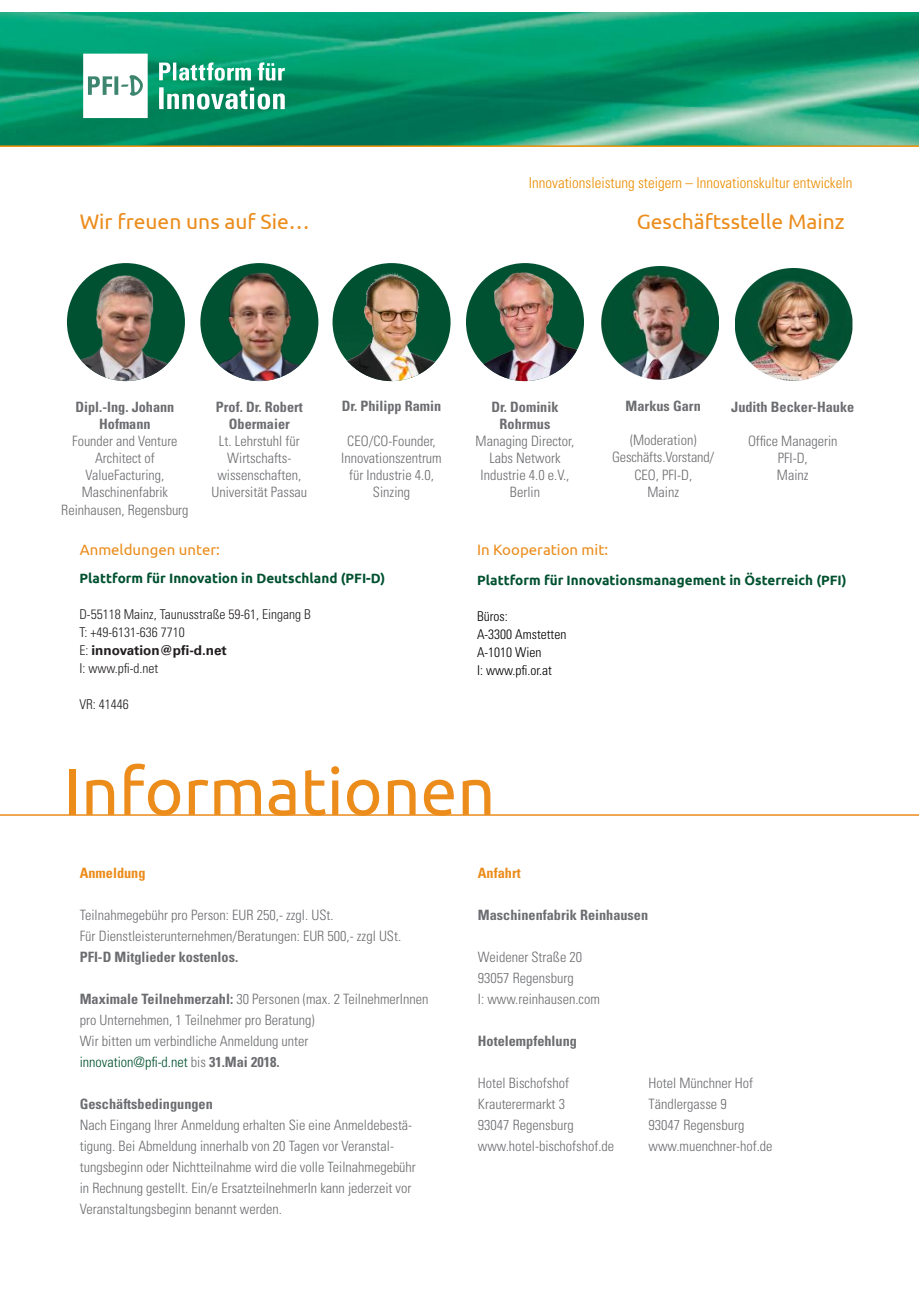
<style>
.page{position:relative;width:919px;height:1289px;background:#fff}
.page>*{position:absolute;margin:0;border:0;box-sizing:border-box;transform-origin:0 0}
.t1{font:66px "Ubuntu";color:#eb8c1b}
.t2{font:21px "Ubuntu";color:#eb8c1b}
.t3{font:300 condensed 15px "Univers LT Std";color:#ea8d00}
.t4{font:15px "Ubuntu";color:#eb8c1b}
.t5{font:300 condensed 14.25px/17.1px "Univers LT Std";color:#6c6d70;text-align:center}
.t6{font:700 condensed 14.25px/17.1px "Univers LT Std";color:#6c6d70;text-align:center}
.t7{font:700 condensed 14.25px "Univers LT Std";color:#eb8c1b}
.t8{font:700 13.5px "Ubuntu";color:#005130}
.t9{font:300 condensed 13.5px "Univers LT Std";color:#231f20}
.t10{font:300 condensed 13.5px "Univers LT Std";color:#000}
.t11{font:700 13.5px "Univers LT Std";color:#231f20}
.s1{font-weight:300;font-stretch:condensed}
.s2{font-weight:700}
.s3{color:#005130}
</style>
<div class="page">
<img style="left:735px;top:268px;width:117px;height:113px">
<img style="left:0;top:13px;width:918px;height:132px">
<svg style="left:159px;top:62px;width:92px;height:19px"></svg>
<svg style="left:258px;top:62px;width:27px;height:19px"></svg>
<svg style="left:159px;top:87px;width:126px;height:23px"></svg>
<svg style="left:83px;top:54px;width:65px;height:64px"></svg>
<hr style="left:0;top:145px;width:918px;height:2px;background:#ea8d00">
<hr style="left:0;top:814px;width:918px;height:1px;background:#eb8c1b">
<img style="left:601px;top:266px;width:118px;height:114px">
<img style="left:67px;top:263px;width:118px;height:118px;border-radius:59px">
<img style="left:200px;top:263px;width:118px;height:118px;border-radius:59px">
<img style="left:466px;top:264px;width:118px;height:117px">
<img style="left:332px;top:267px;width:118px;height:114px">
<p class="t3" style="left:529px;top:174px;width:325px">Innovationsleistung steigern – Innovationskultur entwickeln</p>
<p class="t2" style="left:80px;top:208px;width:231px">Wir freuen uns auf Sie…</p>
<p class="t2" style="left:636px;top:208px;width:209px">Geschäftsstelle Mainz</p>
<p class="t6" style="left:75px;top:398px;width:100px">Dipl.-Ing. Johann<br>Hofmann</p>
<p class="t5" style="left:72px;top:432px;width:107px">Founder and Venture<br>Architect of<br>ValueFacturing,</p>
<p class="t5" style="left:61px;top:484px;width:129px">Maschinenfabrik<br>Reinhausen, Regensburg</p>
<p class="t6" style="left:216px;top:398px;width:88px">Prof. Dr. Robert<br>Obermaier</p>
<p class="t5" style="left:219px;top:432px;width:82px">Lt. Lehrstuhl für<br>Wirtschafts-</p>
<p class="t5" style="left:217px;top:467px;width:85px">wissenschaften,</p>
<p class="t5" style="left:211px;top:484px;width:97px">Universität Passau</p>
<p class="t6" style="left:342px;top:397px;width:101px">Dr. Philipp Ramin</p>
<p class="t5" style="left:347px;top:432px;width:90px">CEO/CO-Founder,</p>
<p class="t5" style="left:341px;top:449px;width:102px">Innovationszentrum für Industrie 4.0,</p>
<p class="t5" style="left:373px;top:483px;width:39px">Sinzing</p>
<p class="t6" style="left:491px;top:398px;width:69px">Dr. Dominik</p>
<p class="t6" style="left:499px;top:415px;width:52px">Rohrmus</p>
<p class="t5" style="left:475px;top:432px;width:100px">Managing Director,<br>Labs Network<br>Industrie 4.0 e.V.,<br>Berlin</p>
<p class="t6" style="left:625px;top:397px;width:77px">Markus Garn</p>
<p class="t5" style="left:630px;top:432px;width:68px">(Moderation)</p>
<p class="t5" style="left:612px;top:449px;width:104px">Geschäfts.Vorstand/<br>CEO, PFI-D,</p>
<p class="t5" style="left:647px;top:483px;width:33px">Mainz</p>
<p class="t6" style="left:731px;top:398px;width:124px">Judith Becker-Hauke</p>
<p class="t5" style="left:748px;top:432px;width:91px">Office Managerin</p>
<p class="t5" style="left:777px;top:449px;width:32px">PFI-D,</p>
<p class="t5" style="left:776px;top:466px;width:33px">Mainz</p>
<p class="t4" style="left:80px;top:540px;width:142px">Anmeldungen unter:</p>
<p class="t4" style="left:477px;top:540px;width:132px">In Kooperation mit:</p>
<p class="t8" style="left:477px;top:571px;width:371px">Plattform für Innovationsmanagement in Österreich (PFI)</p>
<p class="t10" style="left:477px;top:608px;width:32px">Büros:</p>
<p class="t10" style="left:477px;top:626px;width:91px">A-3300 Amstetten</p>
<p class="t10" style="left:477px;top:644px;width:66px">A-1010 Wien</p>
<p class="t10" style="left:477px;top:662px;width:76px">I: www.pfi.or.at</p>
<p class="t8" style="left:79px;top:570px;width:307px">Plattform für Innovation in Deutschland (PFI-D)</p>
<p class="t9" style="left:79px;top:606px;width:233px">D-55118 Mainz, Taunusstraße 59-61, Eingang B</p>
<p class="t9" style="left:79px;top:624px;width:107px">T: +49-6131-636 7710</p>
<p class="t11" style="left:79px;top:642px;width:149px"><span class="s1">E:</span> innovation@pfi-d.net</p>
<p class="t9" style="left:79px;top:660px;width:80px">I: www.pfi-d.net</p>
<p class="t9" style="left:79px;top:696px;width:51px">VR: 41446</p>
<p class="t1" style="left:63px;top:751px;width:433px">Informationen</p>
<p class="t7" style="left:80px;top:864px;width:67px">Anmeldung</p>
<p class="t5" style="left:80px;top:906px;width:255px">Teilnahmegebühr pro Person: EUR 250,- zzgl. USt.</p>
<p class="t5" style="left:80px;top:927px;width:323px">Für Dienstleisterunternehmen/Beratungen: EUR 500,- zzgl USt.</p>
<p class="t6" style="left:80px;top:948px;width:160px">PFI-D Mitglieder kostenlos.</p>
<p class="t5" style="left:80px;top:988px;width:350px;line-height:21px;text-align:left"><span class="s2">Maximale Teilnehmerzahl:</span> 30 Personen (max. 2 TeilnehmerInnen pro Unternehmen, 1 Teilnehmer pro Beratung)</p>
<p class="t5" style="left:80px;top:1030px;width:230px;line-height:21px;text-align:left">Wir bitten um verbindliche Anmeldung unter <span class="s3">innovation@pfi-d.net</span> bis <span class="s2">31.Mai 2018.</span></p>
<p class="t6" style="left:80px;top:1095px;width:134px">Geschäftsbedingungen</p>
<p class="t5" style="left:80px;top:1114px;width:337px;line-height:21px;text-align:left">Nach Eingang Ihrer Anmeldung erhalten Sie eine Anmeldebestä&shy;tigung. Bei Abmeldung innerhalb von 20 Tagen vor Veranstal&shy;tungsbeginn oder Nichtteilnahme wird die volle Teilnahmegebühr in Rechnung gestellt. Ein/e ErsatzteilnehmerIn kann jederzeit vor Veranstaltungsbeginn benannt werden.</p>
<p class="t7" style="left:478px;top:864px;width:44px">Anfahrt</p>
<p class="t6" style="left:478px;top:906px;width:172px">Maschinenfabrik Reinhausen</p>
<p class="t5" style="left:478px;top:948px;width:106px">Weidener Straße 20</p>
<p class="t5" style="left:478px;top:969px;width:97px">93057 Regensburg</p>
<p class="t5" style="left:478px;top:990px;width:123px">I: www.reinhausen.com</p>
<p class="t6" style="left:478px;top:1032px;width:100px">Hotelempfehlung</p>
<p class="t5" style="left:478px;top:1074px;width:93px">Hotel Bischofshof</p>
<p class="t5" style="left:478px;top:1095px;width:89px">Krauterermarkt 3</p>
<p class="t5" style="left:478px;top:1116px;width:97px">93047 Regensburg</p>
<p class="t5" style="left:478px;top:1137px;width:138px">www.hotel-bischofshof.de</p>
<p class="t5" style="left:648px;top:1074px;width:106px">Hotel Münchner Hof</p>
<p class="t5" style="left:648px;top:1095px;width:80px">Tändlergasse 9</p>
<p class="t5" style="left:648px;top:1116px;width:97px">93047 Regensburg</p>
<p class="t5" style="left:648px;top:1137px;width:125px">www.muenchner-hof.de</p>
</div>
